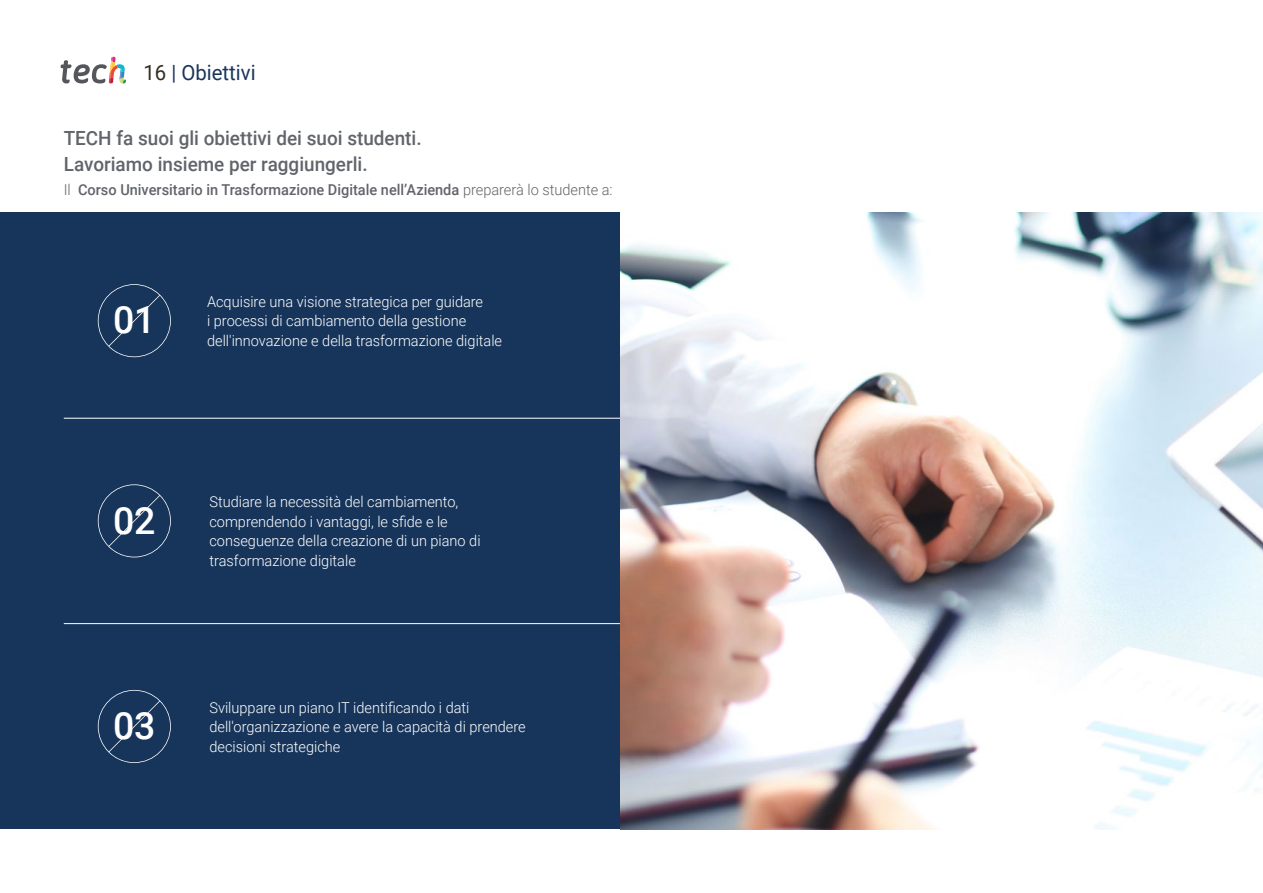
<style>
.page{position:relative;width:1263px;height:893px;background:#fff}
.page>*{position:absolute;margin:0;border:0;box-sizing:border-box;transform-origin:0 0}
.t1{font:500 37.5px "Roboto";color:#fff}
.t2{font:21px "Roboto";color:#1a355c}
.t3{font:500 19.5px/25.5px "Roboto";color:#61646a}
.t4{font:300 15px/19.5px "Roboto";color:#fff}
.t5{font:500 15px "Roboto";color:#61646a}
.s1{color:#312e20}
.s2{font-weight:300}
</style>
<div class="page">
<div style="left:0;top:213px;width:621px;height:616px;background:#17355b"></div>
<svg style="left:98px;top:284px;width:73px;height:73px"></svg>
<svg style="left:98px;top:690px;width:73px;height:73px"></svg>
<svg style="left:98px;top:484px;width:73px;height:73px"></svg>
<hr style="left:64px;top:418px;width:1199px;height:1px;background:#fff">
<hr style="left:64px;top:623px;width:1199px;height:1px;background:#fff">
<img style="left:621px;top:213px;width:642px;height:616px">
<svg style="left:61px;top:57px;width:65px;height:27px"></svg>
<h2 class="t2" style="left:144px;top:57px;width:114px"><span class="s1">16</span> | Obiettivi</h2>
<h3 class="t3" style="left:64px;top:125px;width:359px">TECH fa suoi gli obiettivi dei suoi studenti.<br>Lavoriamo insieme per raggiungerli.</h3>
<p class="t5" style="left:64px;top:179px;width:550px"><span class="s2">Il</span> Corso Universitario in Trasformazione Digitale nell’Azienda <span class="s2">preparerà lo studente a:</span></p>
<h1 class="t1" style="left:113px;top:294px;width:44px">01</h1>
<p class="t4" style="left:207px;top:291px;width:297px">Acquisire una visione strategica per guidare<br>i processi di cambiamento della gestione dell'innovazione e della trasformazione digitale</p>
<h1 class="t1" style="left:113px;top:494px;width:44px">02</h1>
<h1 class="t1" style="left:113px;top:699px;width:44px">03</h1>
<p class="t4" style="left:209px;top:491px;width:273px">Studiare la necessità del cambiamento, comprendendo i vantaggi, le sfide e le conseguenze della creazione di un piano di trasformazione digitale</p>
<p class="t4" style="left:209px;top:697px;width:318px">Sviluppare un piano IT identificando i dati dell'organizzazione e avere la capacità di prendere decisioni strategiche</p>
</div>
